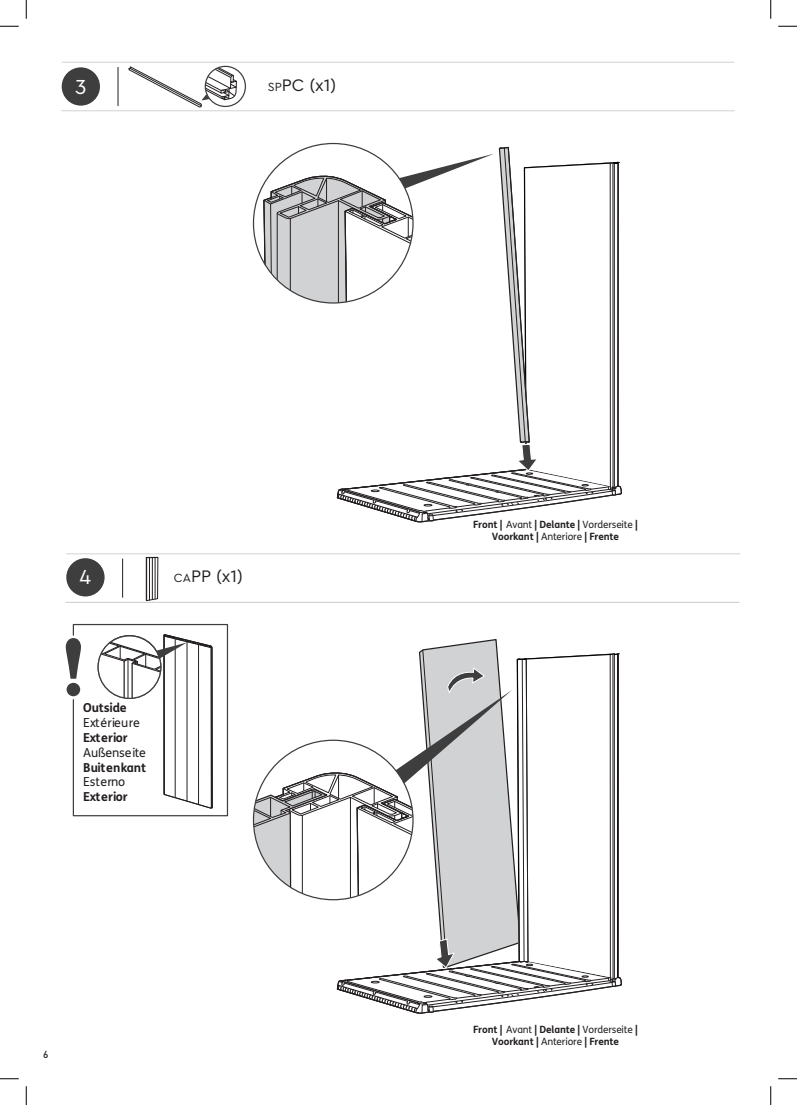
<style>
.page{position:relative;width:797px;height:1105px;background:#fff}
.page>*{position:absolute;margin:0;border:0;box-sizing:border-box;transform-origin:0 0}
.t1{font:21.25px "Cera Pro";color:#fff}
.t2{font:17.5px "Cera Pro";color:#231f20}
.t3{font:700 12.38px/14.9px "FS Me Pro";letter-spacing:-.015em;color:#231f20}
.t4{font:700 10px/12px "FS Me Pro";letter-spacing:-.015em;color:#231f20;text-align:center}
.t5{font:500 10px "DIN";color:#231f20}
.s1{font-size:12.38px}
.s2{font-weight:400}
</style>
<div class="page">
<hr style="left:61px;top:110px;width:673px;height:1px;background:#d1d2d4">
<hr style="left:62px;top:62px;width:672px;height:1px;background:#d1d2d4">
<hr style="left:118px;top:67px;width:1px;height:39px;background:#231f20">
<div style="left:62px;top:67px;width:38px;height:39px;background:#3e3e3f;border-radius:50%"></div>
<div style="left:205px;top:66px;width:41px;height:41px;border:1px solid #3e3e3f;border-radius:50%"></div>
<svg style="left:129px;top:66px;width:108px;height:41px"></svg>
<hr style="left:66px;top:553px;width:674px;height:1px;background:#d1d2d4">
<hr style="left:66px;top:602px;width:673px;height:1px;background:#d1d2d4">
<div style="left:66px;top:558px;width:39px;height:38px;background:#3e3e3f;border-radius:50%"></div>
<hr style="left:122px;top:559px;width:1px;height:39px;background:#231f20">
<svg style="left:146px;top:557px;width:12px;height:44px"></svg>
<svg style="left:263px;top:146px;width:359px;height:377px"></svg>
<svg style="left:253px;top:639px;width:369px;height:375px"></svg>
<svg style="left:66px;top:638px;width:15px;height:41px"></svg>
<div style="left:67px;top:683px;width:13px;height:13px;background:#3e3e3f;border-radius:50%"></div>
<div style="left:73px;top:624px;width:155px;height:192px;border:1px solid #3e3e3f"></div>
<svg style="left:99px;top:634px;width:114px;height:175px"></svg>
<div style="left:97px;top:635px;width:64px;height:64px;border:1px solid #3e3e3f;border-radius:50%"></div>
<svg style="left:0;top:25px;width:19px;height:2px"></svg>
<svg style="left:778px;top:25px;width:19px;height:2px"></svg>
<svg style="left:0;top:1078px;width:19px;height:1px"></svg>
<svg style="left:778px;top:1078px;width:19px;height:1px"></svg>
<svg style="left:25px;top:0;width:2px;height:19px"></svg>
<svg style="left:25px;top:1086px;width:2px;height:19px"></svg>
<svg style="left:770px;top:0;width:1px;height:19px"></svg>
<svg style="left:770px;top:1086px;width:1px;height:19px"></svg>
<p class="t1" style="left:75px;top:73px;width:13px">3</p>
<p class="t2" style="left:268px;top:73px;width:70px"><span class="s1">SP</span>PC (x1)</p>
<p class="t1" style="left:79px;top:563px;width:13px">4</p>
<p class="t2" style="left:174px;top:564px;width:71px"><span class="s1">CA</span>PP (x1)</p>
<p class="t3" style="left:83px;top:699px;width:64px">Outside<br><span class="s2">Extérieure<br></span>Exterior<br><span class="s2">Außenseite<br></span>Buitenkant<br><span class="s2">Esterno<br></span>Exterior</p>
<p class="t5" style="left:43px;top:1048px;width:7px">6</p>
<p class="t4" style="left:473px;top:518px;width:166px">Front | <span class="s2">Avant</span> | Delante | <span class="s2">Vorderseite</span> |<br>Voorkant | <span class="s2">Anteriore</span> | Frente</p>
<p class="t4" style="left:473px;top:1023px;width:166px">Front | <span class="s2">Avant</span> | Delante | <span class="s2">Vorderseite</span> |<br>Voorkant | <span class="s2">Anteriore</span> | Frente</p>
</div>
